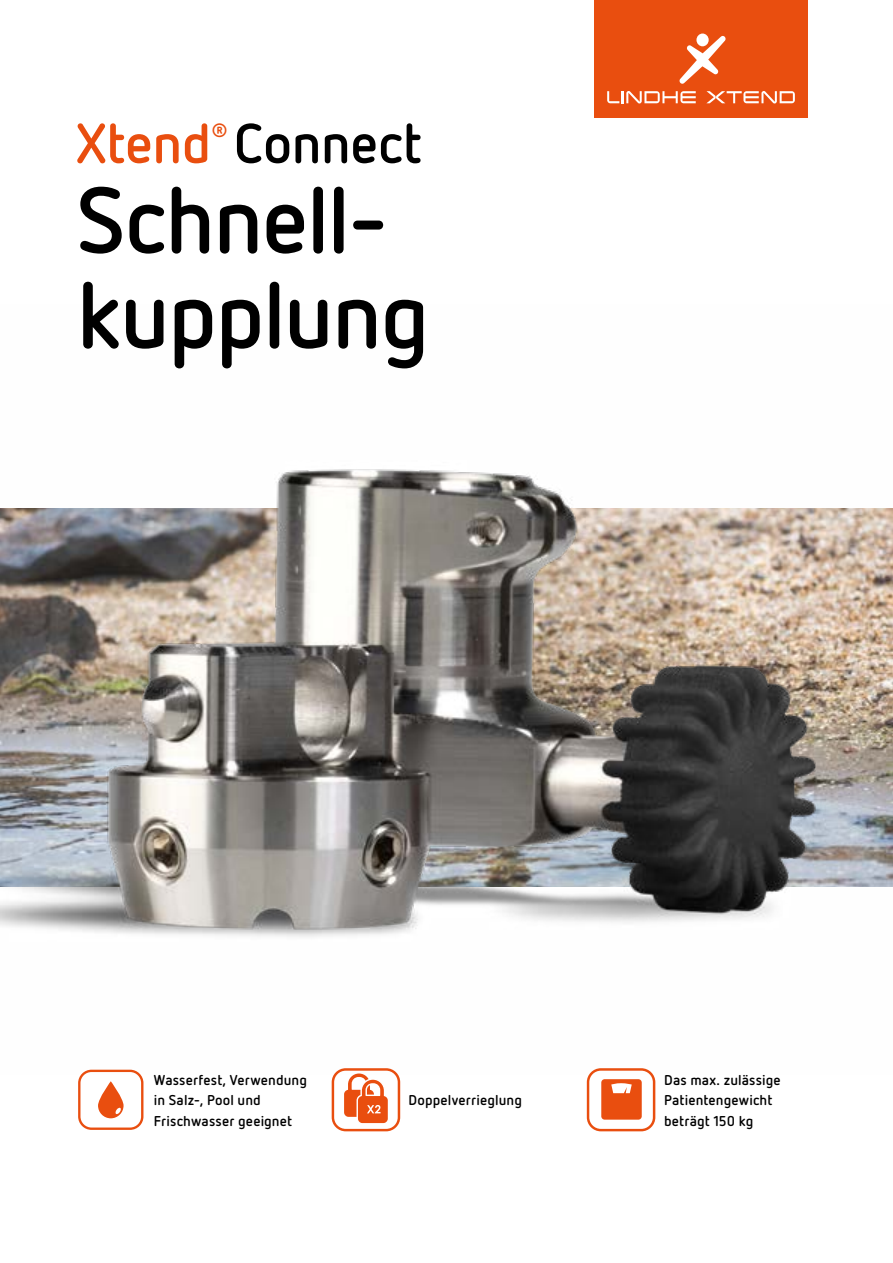
<style>
.page{position:relative;width:893px;height:1263px;background:#fff}
.page>*{position:absolute;margin:0;border:0;box-sizing:border-box;transform-origin:0 0}
.t1{font:700 92.85px/95.1px "Netto OT";letter-spacing:-.025em;color:#000}
.t2{font:700 55.5px "Netto OT";letter-spacing:-.01em;color:#000}
.t3{font:700 19.2px "Netto OT";color:#e94e0f}
.t4{font:700 14.25px/20.2px "Netto OT";letter-spacing:.01em;color:#000}
.s1{color:#e94e0f}
</style>
<div class="page">
<div style="left:594px;top:0;width:214px;height:117px;background:#e94e0f"></div>
<svg style="left:679px;top:36px;width:46px;height:48px"></svg>
<div style="left:696px;top:34px;width:13px;height:12px;background:#fff;border-radius:50%"></div>
<svg style="left:607px;top:91px;width:89px;height:12px"></svg>
<svg style="left:706px;top:91px;width:89px;height:12px"></svg>
<img style="left:0;top:469px;width:893px;height:601px">
<svg style="left:587px;top:1068px;width:68px;height:63px"></svg>
<svg style="left:332px;top:1068px;width:68px;height:63px"></svg>
<svg style="left:78px;top:1070px;width:65px;height:60px"></svg>
<h3 class="t3" style="left:211px;top:118px;width:18px">®</h3>
<h2 class="t2" style="left:77px;top:108px;width:347px"><span class="s1">Xtend</span> Connect</h2>
<h1 class="t1" style="left:77px;top:170px;width:355px">Schnell&shy;kupplung</h1>
<p class="t4" style="left:154px;top:1069px;width:155px">Wasserfest, Verwendung in Salz-, Pool und<br>Frischwasser geeignet</p>
<p class="t4" style="left:409px;top:1090px;width:115px">Doppelverrieglung</p>
<p class="t4" style="left:664px;top:1069px;width:118px">Das max. zulässige<br>Patientengewicht beträgt 150 kg</p>
</div>
